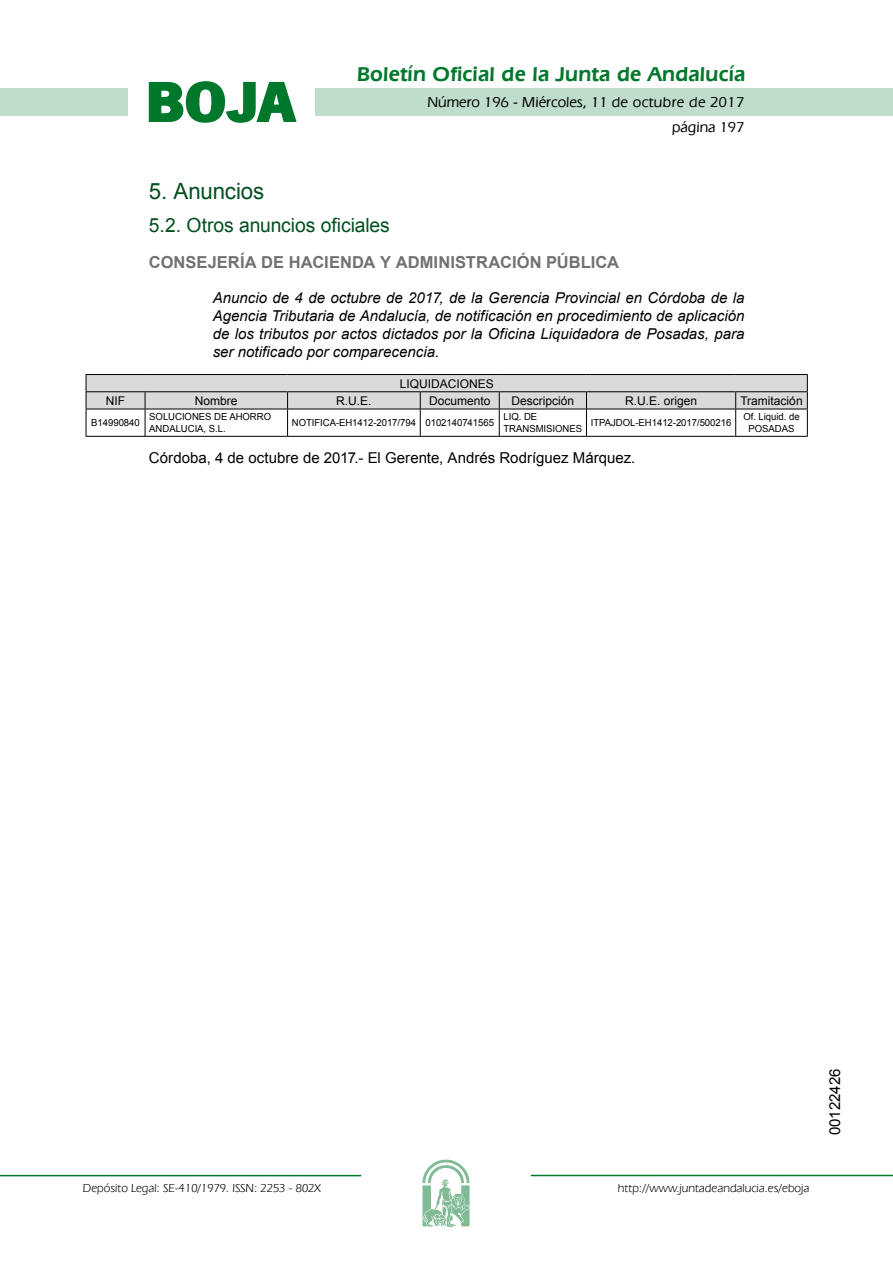
<style>
.page{position:relative;width:893px;height:1263px;background:#fff}
.page>*{position:absolute;margin:0;border:0;box-sizing:border-box;transform-origin:0 0}
.t1{font:700 57.75px "News Got T";color:#00782c;scale:1.14 1}
.t2{font:22.5px "Arial";letter-spacing:-.005em;color:#00501f}
.t3{font:600 21px "Eras IT Cby BT";letter-spacing:.01em;color:#00782c}
.t4{font:19.5px "Arial";letter-spacing:-.005em;color:#00501f}
.t5{font:700 16.5px "Arial";letter-spacing:.005em;color:#707173}
.t6{font:italic 15px/18px "Arial";color:#000;text-align:justify}
.t7{font:15px "Arial";color:#000}
.t8{font:500 15px/24.5px "Eras IT Cby BT";color:#000;text-align:right}
.t9{font:12px "Eras IT Cby BT";color:#000}
.t10{font:12px "Arial";color:#000}
.t11{font:9.75px/11.7px "Arial";letter-spacing:-.005em;color:#000}
</style>
<div class="page">
<div style="left:315px;top:88px;width:577px;height:28px;background:#bfddca"></div>
<div style="left:0;top:88px;width:128px;height:28px;background:#bfddca"></div>
<hr style="left:0;top:1175px;width:361px;height:1px;background:#00782c">
<svg style="left:422px;top:1159px;width:47px;height:68px"></svg>
<hr style="left:531px;top:1175px;width:361px;height:1px;background:#00782c">
<svg style="left:148px;top:81px;width:149px;height:42px"></svg>
<hr style="left:86px;top:374px;width:59px;height:1px;background:#000">
<hr style="left:145px;top:374px;width:142px;height:1px;background:#000">
<hr style="left:287px;top:374px;width:133px;height:1px;background:#000">
<hr style="left:420px;top:374px;width:79px;height:1px;background:#000">
<hr style="left:499px;top:374px;width:87px;height:1px;background:#000">
<hr style="left:586px;top:374px;width:149px;height:1px;background:#000">
<hr style="left:735px;top:374px;width:72px;height:1px;background:#000">
<svg style="left:86px;top:375px;width:722px;height:61px"></svg>
<hr style="left:86px;top:436px;width:59px;height:1px;background:#000">
<hr style="left:145px;top:436px;width:142px;height:1px;background:#000">
<hr style="left:287px;top:436px;width:133px;height:1px;background:#000">
<hr style="left:420px;top:436px;width:79px;height:1px;background:#000">
<hr style="left:499px;top:436px;width:87px;height:1px;background:#000">
<hr style="left:586px;top:436px;width:149px;height:1px;background:#000">
<hr style="left:735px;top:436px;width:72px;height:1px;background:#000">
<h1 class="t1" style="left:145px;top:68px;width:133px">BOJA</h1>
<h3 class="t3" style="left:357px;top:62px;width:390px">Boletín Oficial de la Junta de Andalucía</h3>
<p class="t8" style="left:427px;top:90px;width:318px">Número 196 - Miércoles, 11 de octubre de 2017 página 197</p>
<h2 class="t2" style="left:149px;top:177px;width:117px">5. Anuncios</h2>
<h3 class="t4" style="left:149px;top:212px;width:242px">5.2. Otros anuncios oficiales</h3>
<p class="t5" style="left:149px;top:251px;width:471px">CONSEJERÍA DE HACIENDA Y ADMINISTRACIÓN PÚBLICA</p>
<p class="t6" style="left:213px;top:289px;width:533px">Anuncio de 4 de octubre de 2017, de la Gerencia Provincial en Córdoba de la Agencia Tributaria de Andalucía, de notificación en procedimiento de aplicación de los tributos por actos dictados por la Oficina Liquidadora de Posadas, para ser notificado por comparecencia.</p>
<p class="t10" style="left:399px;top:375px;width:96px">LIQUIDACIONES</p>
<p class="t10" style="left:106px;top:393px;width:21px">NIF</p>
<p class="t10" style="left:195px;top:393px;width:44px">Nombre</p>
<p class="t10" style="left:336px;top:393px;width:37px">R.U.E.</p>
<p class="t10" style="left:429px;top:393px;width:63px">Documento</p>
<p class="t10" style="left:511px;top:393px;width:64px">Descripción</p>
<p class="t10" style="left:625px;top:393px;width:74px">R.U.E. origen</p>
<p class="t10" style="left:740px;top:393px;width:64px">Tramitación</p>
<p class="t11" style="left:91px;top:417px;width:50px">B14990840</p>
<p class="t11" style="left:149px;top:411px;width:123px">SOLUCIONES DE AHORRO<br>ANDALUCIA, S.L.</p>
<p class="t11" style="left:292px;top:417px;width:204px">NOTIFICA-EH1412-2017/794 0102140741565</p>
<p class="t11" style="left:503px;top:411px;width:80px">LIQ. DE<br>TRANSMISIONES</p>
<p class="t11" style="left:591px;top:417px;width:142px">ITPAJDOL-EH1412-2017/500216</p>
<p class="t11" style="left:743px;top:411px;width:58px;text-align:center">Of. Liquid. de<br>POSADAS</p>
<p class="t7" style="left:149px;top:448px;width:488px">Córdoba, 4 de octubre de 2017.- El Gerente, Andrés Rodríguez Márquez.</p>
<p class="t9" style="left:83px;top:1181px;width:239px">Depósito Legal: SE-410/1979. ISSN: 2253 - 802X</p>
<p class="t9" style="left:618px;top:1181px;width:193px">http://www.juntadeandalucia.es/eboja</p>
<p class="t7" style="left:825px;top:1135px;width:68px;rotate:-90deg">00122426</p>
</div>
